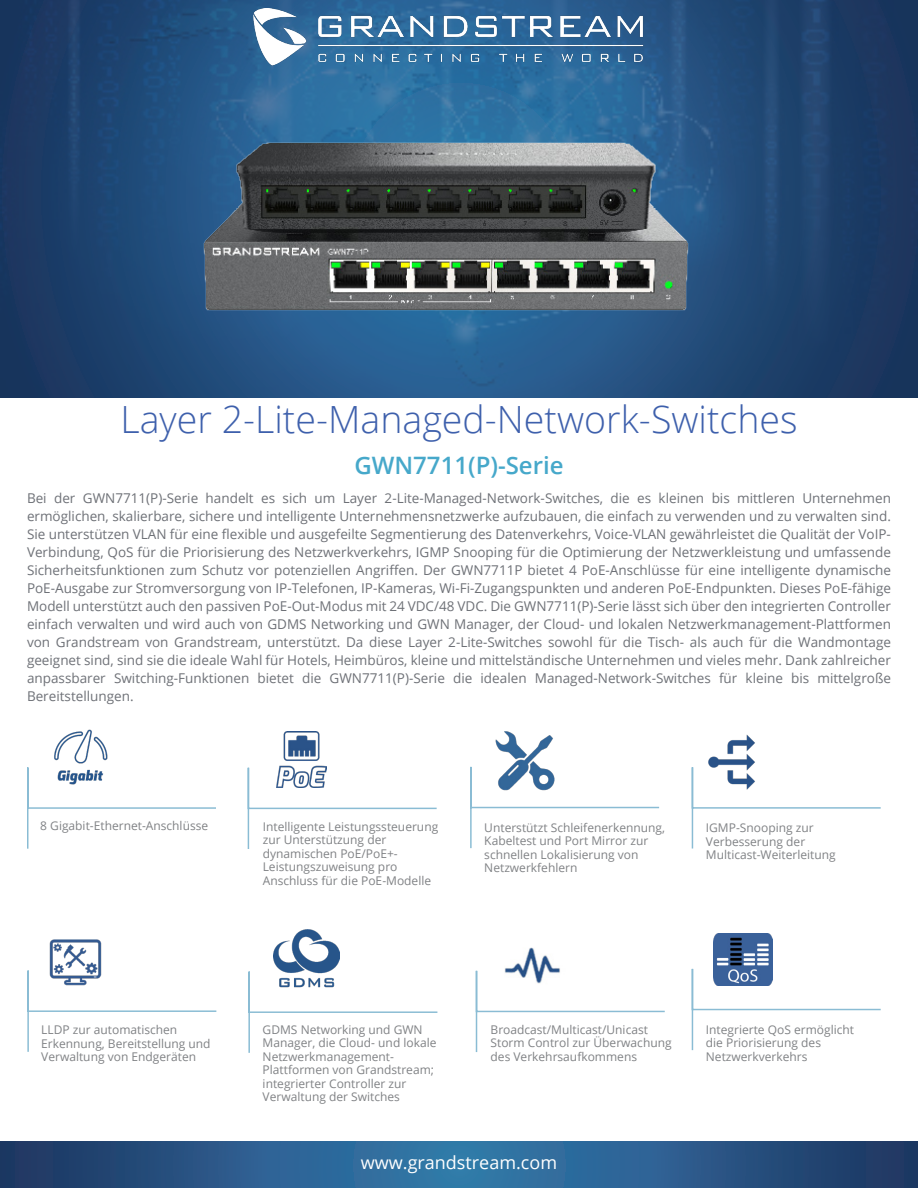
<style>
.page{position:relative;width:918px;height:1188px;background:#fff}
.page>*{position:absolute;margin:0;border:0;box-sizing:border-box;transform-origin:0 0}
.t1{font:300 37.5px "Open Sans";color:#3e60ac}
.t2{font:600 24px "Open Sans";color:#46a8ca}
.t3{font:18px "Open Sans";color:#fff}
.t4{font:13.5px/18px "Open Sans";color:#6e7177;text-align:justify}
.t5{font:12px/13.5px "Open Sans";color:#808285}
</style>
<div class="page">
<img style="left:0;top:0;width:918px;height:397px">
<svg style="left:0;top:1142px;width:918px;height:46px;background:#295988"></svg>
<svg style="left:27px;top:767px;width:189px;height:82px"></svg>
<img style="left:53px;top:729px;width:56px;height:55px">
<svg style="left:247px;top:767px;width:190px;height:82px"></svg>
<img style="left:277px;top:732px;width:50px;height:55px">
<svg style="left:475px;top:970px;width:190px;height:82px"></svg>
<svg style="left:470px;top:766px;width:190px;height:83px"></svg>
<svg style="left:27px;top:970px;width:190px;height:82px"></svg>
<svg style="left:248px;top:971px;width:190px;height:82px"></svg>
<img style="left:273px;top:929px;width:67px;height:61px">
<svg style="left:691px;top:767px;width:190px;height:82px"></svg>
<svg style="left:691px;top:967px;width:190px;height:84px"></svg>
<img style="left:714px;top:934px;width:58px;height:52px">
<img style="left:701px;top:734px;width:65px;height:61px">
<img style="left:45px;top:939px;width:61px;height:54px">
<img style="left:499px;top:947px;width:70px;height:46px">
<img style="left:495px;top:731px;width:59px;height:59px">
<img style="left:90px;top:22px;width:713px;height:376px">
<img style="left:244px;top:9px;width:405px;height:59px">
<p class="t1" style="left:120px;top:394px;width:679px">Layer 2-Lite-Managed-Network-Switches</p>
<p class="t2" style="left:354px;top:449px;width:211px">GWN7711(P)-Serie</p>
<p class="t4" style="left:27px;top:489px;width:866px">Bei der GWN7711(P)-Serie handelt es sich um Layer 2-Lite-Managed-Network-Switches, die es kleinen bis mittleren Unternehmen ermöglichen, skalierbare, sichere und intelligente Unternehmensnetzwerke aufzubauen, die einfach zu verwenden und zu verwalten sind.<br>Sie unterstützen VLAN für eine flexible und ausgefeilte Segmentierung des Datenverkehrs, Voice-VLAN gewährleistet die Qualität der VoIP-Verbindung, QoS für die Priorisierung des Netzwerkverkehrs, IGMP Snooping für die Optimierung der Netzwerkleistung und umfassende Sicherheitsfunktionen zum Schutz vor potenziellen Angriffen. Der GWN7711P bietet 4 PoE-Anschlüsse für eine intelligente dynamische PoE-Ausgabe zur Stromversorgung von IP-Telefonen, IP-Kameras, Wi-Fi-Zugangspunkten und anderen PoE-Endpunkten. Dieses PoE-fähige Modell unterstützt auch den passiven PoE-Out-Modus mit 24 VDC/48 VDC. Die GWN7711(P)-Serie lässt sich über den integrierten Controller einfach verwalten und wird auch von GDMS Networking und GWN Manager, der Cloud- und lokalen Netzwerkmanagement-Plattformen von Grandstream von Grandstream, unterstützt. Da diese Layer 2-Lite-Switches sowohl für die Tisch- als auch für die Wandmontage geeignet sind, sind sie die ideale Wahl für Hotels, Heimbüros, kleine und mittelständische Unternehmen und vieles mehr. Dank zahlreicher anpassbarer Switching-Funktionen bietet die GWN7711(P)-Serie die idealen Managed-Network-Switches für kleine bis mittelgroße Bereitstellungen.</p>
<p class="t5" style="left:40px;top:819px;width:169px">8 Gigabit-Ethernet-Anschlüsse</p>
<p class="t5" style="left:263px;top:819px;width:177px">Intelligente Leistungssteuerung zur Unterstützung der dynamischen PoE/PoE+-<br>Leistungszuweisung pro<br>Anschluss für die PoE-Modelle</p>
<p class="t5" style="left:484px;top:820px;width:182px">Unterstützt Schleifenerkennung,<br>Kabeltest und Port Mirror zur schnellen Lokalisierung von<br>Netzwerkfehlern</p>
<p class="t5" style="left:706px;top:821px;width:109px">IGMP-Snooping zur</p>
<p class="t5" style="left:706px;top:834px;width:131px">Verbesserung der<br>Multicast-Weiterleitung</p>
<p class="t5" style="left:41px;top:1023px;width:171px">LLDP zur automatischen<br>Erkennung, Bereitstellung und<br>Verwaltung von Endgeräten</p>
<p class="t5" style="left:263px;top:1022px;width:175px">GDMS Networking und GWN<br>Manager, die Cloud- und lokale<br>Netzwerkmanagement-</p>
<p class="t5" style="left:263px;top:1063px;width:173px">Plattformen von Grandstream; integrierter Controller zur</p>
<p class="t5" style="left:263px;top:1090px;width:139px">Verwaltung der Switches</p>
<p class="t5" style="left:491px;top:1023px;width:183px">Broadcast/Multicast/Unicast<br>Storm Control zur Überwachung des Verkehrsaufkommens</p>
<p class="t3" style="left:361px;top:1151px;width:198px">www.grandstream.com</p>
<p class="t5" style="left:706px;top:1022px;width:150px">Integrierte QoS ermöglicht die Priorisierung des<br>Netzwerkverkehrs</p>
</div>
